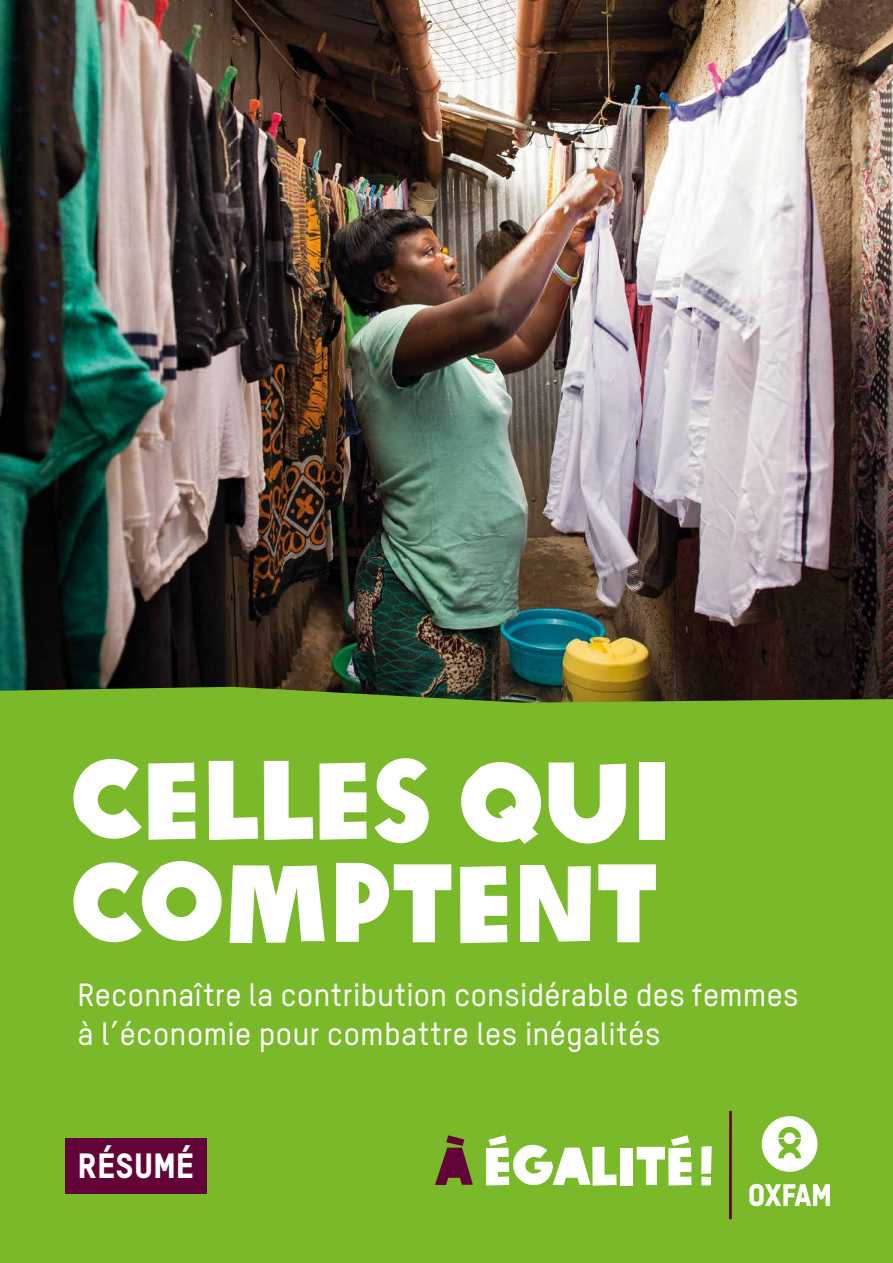
<style>
.page{position:relative;width:893px;height:1263px;background:#fff}
.page>*{position:absolute;margin:0;border:0;box-sizing:border-box;transform-origin:0 0}
.t1{font:108px/103.5px "Oxfam Global Headline";letter-spacing:-.02em;color:#fff}
.t2{font:34.5px "Oxfam TSTARPRO Headline";letter-spacing:.005em;color:#fff}
.t3{font:500 31.5px/39px "Oxfam TSTARPRO";color:#fff}
</style>
<div class="page">
<img style="left:0;top:0;width:893px;height:687px">
<div style="left:0;top:687px;width:893px;height:576px;background:#7ab929"></div>
<div style="left:65px;top:1139px;width:142px;height:55px;background:#620438"></div>
<svg style="left:729px;top:1111px;width:3px;height:108px"></svg>
<svg style="left:762px;top:1116px;width:55px;height:56px"></svg>
<svg style="left:749px;top:1184px;width:81px;height:22px"></svg>
<svg style="left:435px;top:1135px;width:38px;height:50px;background:#6d5930"></svg>
<svg style="left:486px;top:1135px;width:131px;height:51px"></svg>
<div style="left:620px;top:1148px;width:13px;height:37px;background:#fff"></div>
<svg style="left:637px;top:1135px;width:54px;height:50px"></svg>
<svg style="left:701px;top:1146px;width:11px;height:39px"></svg>
<h1 class="t1" style="left:70px;top:738px;width:604px">CELLES QUI<br>COMPTENT</h1>
<p class="t3" style="left:78px;top:975px;width:723px">Reconnaître la contribution considérable des femmes à l’économie pour combattre les inégalités</p>
<p class="t2" style="left:77px;top:1144px;width:118px">RÉSUMÉ</p>
</div>
